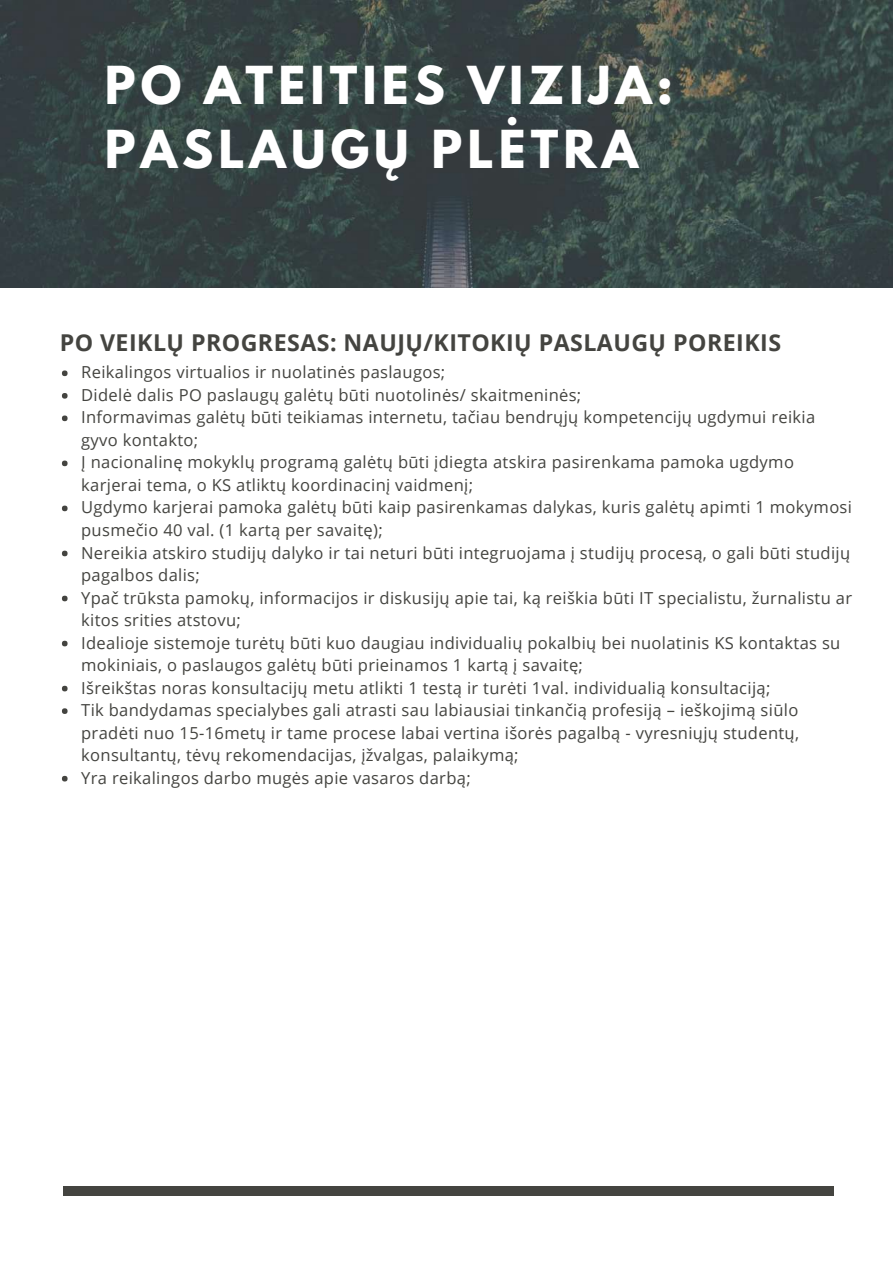
<style>
.page{position:relative;width:893px;height:1263px;background:#fff}
.page>*{position:absolute;margin:0;border:0;box-sizing:border-box;transform-origin:0 0}
.t1{font:700 69.6px "League Spartan";letter-spacing:.11em;color:#fff}
.t2{font:700 46.35px/64.2px "League Spartan";letter-spacing:.11em;color:#fff}
.t3{font:700 23.25px "Open Sans";letter-spacing:.02em;color:#444440}
.t4{font:16.5px/22.5px "Open Sans";letter-spacing:.02em;color:#444440}
</style>
<div class="page">
<div style="left:63px;top:1187px;width:771px;height:9px;background:#444440"></div>
<img style="left:0;top:0;width:893px;height:287px">
<svg style="left:62px;top:370px;width:6px;height:6px"></svg>
<svg style="left:62px;top:393px;width:6px;height:6px"></svg>
<svg style="left:62px;top:415px;width:6px;height:6px"></svg>
<svg style="left:62px;top:461px;width:6px;height:5px"></svg>
<svg style="left:62px;top:506px;width:6px;height:5px"></svg>
<svg style="left:62px;top:551px;width:6px;height:5px"></svg>
<svg style="left:62px;top:596px;width:6px;height:5px"></svg>
<svg style="left:62px;top:641px;width:6px;height:5px"></svg>
<svg style="left:62px;top:686px;width:6px;height:5px"></svg>
<svg style="left:62px;top:708px;width:6px;height:6px"></svg>
<svg style="left:62px;top:776px;width:6px;height:5px"></svg>
<h2 class="t2" style="left:105px;top:59px;width:570px">PO ATEITIES VIZIJA:<br>PASLAUGŲ PLĖTRA</h2>
<h1 class="t1" style="left:104px;top:138px;width:516px">OUR LATEST</h1>
<h3 class="t3" style="left:60px;top:327px;width:723px">PO VEIKLŲ PROGRESAS: NAUJŲ/KITOKIŲ PASLAUGŲ POREIKIS</h3>
<p class="t4" style="left:81px;top:361px;width:772px">Reikalingos virtualios ir nuolatinės paslaugos;<br>Didelė dalis PO paslaugų galėtų būti nuotolinės/ skaitmeninės;<br>Informavimas galėtų būti teikiamas internetu, tačiau bendrųjų kompetencijų ugdymui reikia gyvo kontakto;<br>Į nacionalinę mokyklų programą galėtų būti įdiegta atskira pasirenkama pamoka ugdymo karjerai tema, o KS atliktų koordinacinį vaidmenį;<br>Ugdymo karjerai pamoka galėtų būti kaip pasirenkamas dalykas, kuris galėtų apimti 1 mokymosi pusmečio 40 val. (1 kartą per savaitę);<br>Nereikia atskiro studijų dalyko ir tai neturi būti integruojama į studijų procesą, o gali būti studijų pagalbos dalis;<br>Ypač trūksta pamokų, informacijos ir diskusijų apie tai, ką reiškia būti IT specialistu, žurnalistu ar kitos srities atstovu;<br>Idealioje sistemoje turėtų būti kuo daugiau individualių pokalbių bei nuolatinis KS kontaktas su mokiniais, o paslaugos galėtų būti prieinamos 1 kartą į savaitę;<br>Išreikštas noras konsultacijų metu atlikti 1 testą ir turėti 1val. individualią konsultaciją;<br>Tik bandydamas specialybes gali atrasti sau labiausiai tinkančią profesiją – ieškojimą siūlo pradėti nuo 15-16metų ir tame procese labai vertina išorės pagalbą - vyresniųjų studentų, konsultantų, tėvų rekomendacijas, įžvalgas, palaikymą;<br>Yra reikalingos darbo mugės apie vasaros darbą;</p>
</div>
